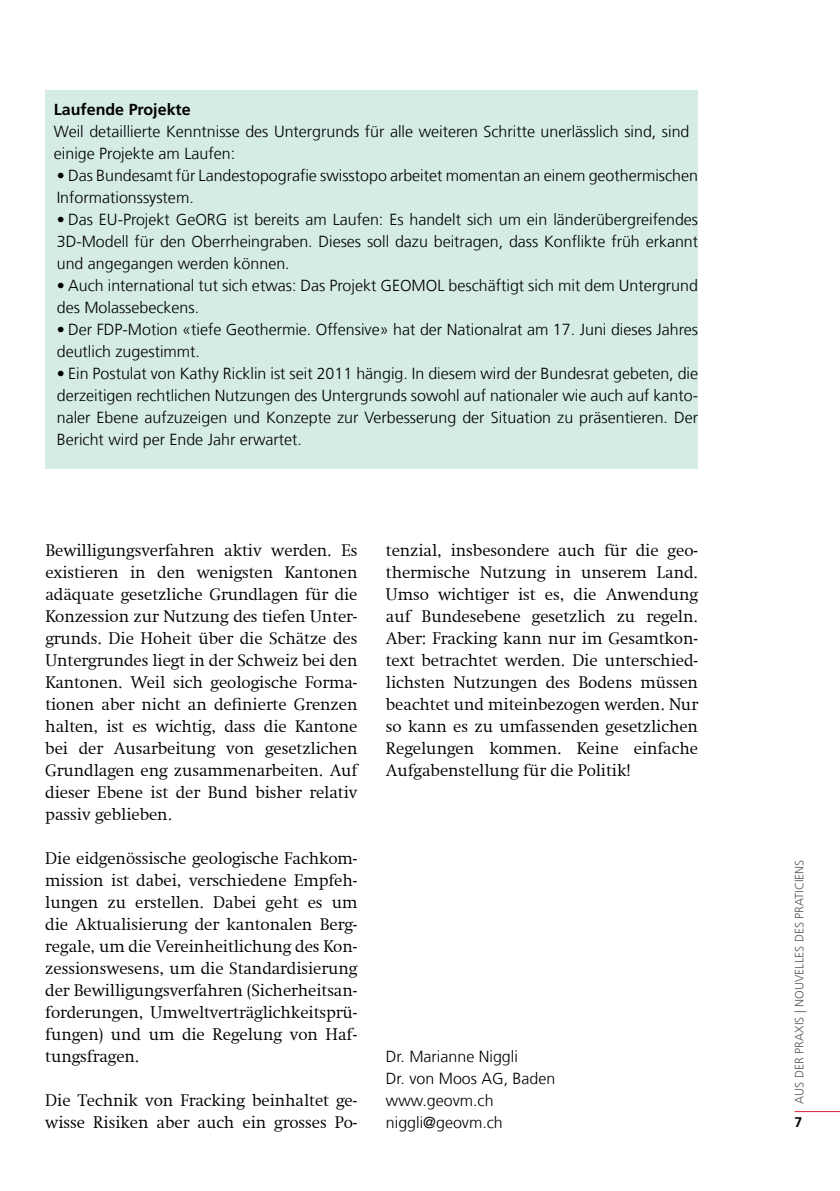
<style>
.page{position:relative;width:840px;height:1191px;background:#fff}
.page>*{position:absolute;margin:0;border:0;box-sizing:border-box;transform-origin:0 0}
.t1{font:300 17px/22px "Swift Com";letter-spacing:-.005em;color:#000;text-align:justify}
.t2{font:300 16px/22px "Frutiger LT Com";color:#000}
.t3{font:700 16px "Frutiger LT Com";color:#000}
.t4{font:700 14px "Frutiger LT Com";color:#000}
.t5{font:300 12px "Frutiger LT Com";color:#58595b}
</style>
<div class="page">
<hr style="left:794px;top:1111px;width:45px;height:1px;background:#da2032">
<div style="left:45px;top:90px;width:652px;height:378px;background:#d4ebe6"></div>
<p class="t3" style="left:54px;top:100px;width:138px">Laufende Projekte</p>
<p class="t2" style="left:54px;top:121px;width:636px">Weil detaillierte Kenntnisse des Untergrunds für alle weiteren Schritte unerlässlich sind, sind einige Projekte am Laufen:</p>
<p class="t2" style="left:57px;top:165px;width:642px">• Das Bundesamt für Landestopografie swisstopo arbeitet momentan an einem geothermischen<br>Informationssystem.</p>
<p class="t2" style="left:57px;top:209px;width:642px;text-align:justify">• Das EU-Projekt GeORG ist bereits am Laufen: Es handelt sich um ein länderübergreifendes 3D-Modell für den Oberrheingraben. Dieses soll dazu beitragen, dass Konflikte früh erkannt und angegangen werden können.</p>
<p class="t2" style="left:57px;top:275px;width:642px">• Auch international tut sich etwas: Das Projekt GEOMOL beschäftigt sich mit dem Untergrund des Molassebeckens.</p>
<p class="t2" style="left:57px;top:319px;width:642px">• Der FDP-Motion «tiefe Geothermie. Offensive» hat der Nationalrat am 17. Juni dieses Jahres deutlich zugestimmt.</p>
<p class="t2" style="left:57px;top:363px;width:642px;text-align:justify">• Ein Postulat von Kathy Ricklin ist seit 2011 hängig. In diesem wird der Bundesrat gebeten, die derzeitigen rechtlichen Nutzungen des Untergrunds sowohl auf nationaler wie auch auf kanto&shy;naler Ebene aufzuzeigen und Konzepte zur Verbesserung der Situation zu präsentieren. Der Bericht wird per Ende Jahr erwartet.</p>
<p class="t1" style="left:45px;top:539px;width:313px">Bewilligungsverfahren aktiv werden. Es existieren in den wenigsten Kantonen adäquate gesetzliche Grundlagen für die Konzession zur Nutzung des tiefen Unter&shy;grunds. Die Hoheit über die Schätze des Untergrundes liegt in der Schweiz bei den Kantonen. Weil sich geologische Forma&shy;tionen aber nicht an definierte Grenzen halten, ist es wichtig, dass die Kantone bei der Ausarbeitung von gesetzlichen Grundlagen eng zusammenarbeiten. Auf dieser Ebene ist der Bund bisher relativ passiv geblieben.</p>
<p class="t1" style="left:45px;top:847px;width:313px">Die eidgenössische geologische Fachkom&shy;mission ist dabei, verschiedene Empfeh&shy;lungen zu erstellen. Dabei geht es um die Aktualisierung der kantonalen Berg&shy;regale, um die Vereinheitlichung des Kon&shy;zessionswesens, um die Standardisierung der Bewilligungsverfahren (Sicherheitsan&shy;forderungen, Umweltverträglichkeitsprü&shy;fungen) und um die Regelung von Haf&shy;tungsfragen.</p>
<p class="t1" style="left:45px;top:1089px;width:313px">Die Technik von Fracking beinhaltet ge&shy;wisse Risiken aber auch ein grosses Po-</p>
<p class="t1" style="left:385px;top:539px;width:313px">tenzial, insbesondere auch für die geo&shy;thermische Nutzung in unserem Land.<br>Umso wichtiger ist es, die Anwendung auf Bundesebene gesetzlich zu regeln.<br>Aber: Fracking kann nur im Gesamtkon&shy;text betrachtet werden. Die unterschied&shy;lichsten Nutzungen des Bodens müssen beachtet und miteinbezogen werden. Nur so kann es zu umfassenden gesetzlichen Regelungen kommen. Keine einfache Aufgabenstellung für die Politik!</p>
<p class="t2" style="left:386px;top:1045px;width:171px">Dr. Marianne Niggli<br>Dr. von Moos AG, Baden www.geovm.ch niggli@geovm.ch</p>
<p class="t5" style="left:792px;top:1103px;width:245px;rotate:-90deg">aus der praxis | nouvelles des praticiens</p>
<p class="t4" style="left:794px;top:1113px;width:9px">7</p>
</div>
